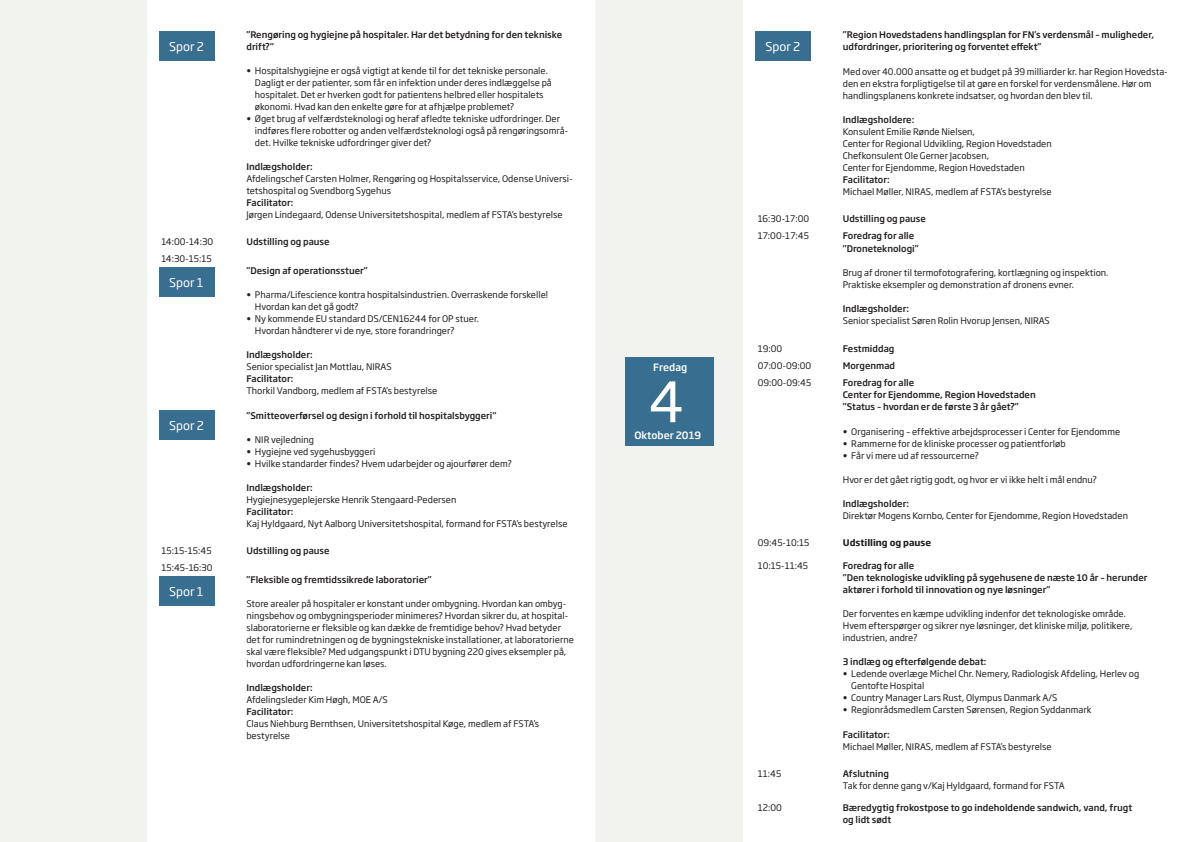
<style>
.page{position:relative;width:1191px;height:842px;background:#fff}
.page>*{position:absolute;margin:0;border:0;box-sizing:border-box;transform-origin:0 0}
.t1{font:55px "Soho Gothic Pro";color:#fff}
.t2{font:12px "Soho Gothic Pro";color:#fff}
.t3{font:500 10px "Soho Gothic Pro";color:#fff}
.Note{font:9px/12px "Soho Gothic Pro";color:#231f20}
.Note-2{font:500 9px/12px "Soho Gothic Pro";color:#231f20}
.Note-3{font:700 9px "Soho Gothic Pro";color:#231f20}
</style>
<div class="page">
<div style="left:595px;top:0;width:147px;height:842px;background:#f2f2ef"></div>
<div style="left:0;top:0;width:147px;height:842px;background:#f2f2ef"></div>
<div style="left:625px;top:357px;width:88px;height:89px;background:#386e8f"></div>
<div style="left:159px;top:31px;width:56px;height:30px;background:#386e8f"></div>
<div style="left:159px;top:267px;width:56px;height:30px;background:#386e8f"></div>
<div style="left:159px;top:410px;width:56px;height:30px;background:#386e8f"></div>
<div style="left:159px;top:576px;width:56px;height:30px;background:#386e8f"></div>
<div style="left:755px;top:31px;width:56px;height:30px;background:#386e8f"></div>
<p class="t2" style="left:169px;top:37px;width:36px">Spor 2</p>
<p class="Note-2" style="left:246px;top:28px;width:317px">”Rengøring og hygiejne på hospitaler. Har det betydning for den tekniske drift?”</p>
<p class="Note" style="left:255px;top:64px;width:298px;text-indent:-9px">• Hospitalshygiejne er også vigtigt at kende til for det tekniske personale.<br>Dagligt er der patienter, som får en infektion under deres indlæggelse på hospitalet. Det er hverken godt for patientens helbred eller hospitalets økonomi. Hvad kan den enkelte gøre for at afhjælpe problemet?</p>
<p class="Note" style="left:255px;top:112px;width:315px;text-indent:-9px">• Øget brug af velfærdsteknologi og heraf afledte tekniske udfordringer. Der indføres flere robotter og anden velfærdsteknologi også på rengøringsområ&shy;det. Hvilke tekniske udfordringer giver det?</p>
<p class="Note-2" style="left:246px;top:160px;width:68px">Indlægsholder:</p>
<p class="Note" style="left:246px;top:172px;width:328px">Afdelingschef Carsten Holmer, Rengøring og Hospitalsservice, Odense Universi&shy;tetshospital og Svendborg Sygehus</p>
<p class="Note-2" style="left:246px;top:196px;width:48px">Facilitator:</p>
<p class="Note" style="left:246px;top:208px;width:318px">Jørgen Lindegaard, Odense Universitetshospital, medlem af FSTA’s bestyrelse</p>
<p class="Note" style="left:161px;top:235px;width:53px">14:00-14:30</p>
<p class="Note-2" style="left:246px;top:235px;width:85px">Udstilling og pause</p>
<p class="Note" style="left:161px;top:252px;width:52px">14:30-15:15</p>
<p class="Note-2" style="left:246px;top:264px;width:123px">”Design af operationsstuer”</p>
<p class="Note" style="left:255px;top:288px;width:295px;text-indent:-9px">• Pharma/Lifescience kontra hospitalsindustrien. Overraskende forskelle!<br>Hvordan kan det gå godt?</p>
<p class="Note" style="left:255px;top:312px;width:226px;text-indent:-9px">• Ny kommende EU standard DS/CEN16244 for OP stuer.<br>Hvordan håndterer vi de nye, store forandringer?</p>
<p class="Note-2" style="left:246px;top:348px;width:68px">Indlægsholder:</p>
<p class="Note" style="left:246px;top:360px;width:147px">Senior specialist Jan Mottlau, NIRAS</p>
<p class="Note-2" style="left:246px;top:372px;width:48px">Facilitator:</p>
<p class="Note" style="left:246px;top:384px;width:192px">Thorkil Vandborg, medlem af FSTA’s bestyrelse</p>
<p class="Note-2" style="left:246px;top:409px;width:251px">”Smitteoverførsel og design i forhold til hospitalsbyggeri“</p>
<p class="Note" style="left:246px;top:433px;width:69px">• NIR vejledning</p>
<p class="Note" style="left:246px;top:445px;width:130px">• Hygiejne ved sygehusbyggeri</p>
<p class="Note" style="left:246px;top:457px;width:267px">• Hvilke standarder findes? Hvem udarbejder og ajourfører dem?</p>
<p class="Note-2" style="left:246px;top:481px;width:68px">Indlægsholder:</p>
<p class="Note" style="left:246px;top:493px;width:211px">Hygiejnesygeplejerske Henrik Stengaard-Pedersen</p>
<p class="Note-2" style="left:246px;top:505px;width:48px">Facilitator:</p>
<p class="Note" style="left:246px;top:517px;width:323px">Kaj Hyldgaard, Nyt Aalborg Universitetshospital, formand for FSTA’s bestyrelse</p>
<p class="Note" style="left:161px;top:544px;width:52px">15:15-15:45</p>
<p class="Note-2" style="left:246px;top:544px;width:85px">Udstilling og pause</p>
<p class="Note" style="left:161px;top:561px;width:53px">15:45-16:30</p>
<p class="Note-2" style="left:246px;top:573px;width:187px">”Fleksible og fremtidssikrede laboratorier”</p>
<p class="Note" style="left:246px;top:597px;width:329px">Store arealer på hospitaler er konstant under ombygning. Hvordan kan ombyg&shy;ningsbehov og ombygningsperioder minimeres? Hvordan sikrer du, at hospital&shy;slaboratorierne er fleksible og kan dække de fremtidige behov? Hvad betyder det for rumindretningen og de bygningstekniske installationer, at laboratorierne skal være fleksible? Med udgangspunkt i DTU bygning 220 gives eksempler på, hvordan udfordringerne kan løses.</p>
<p class="Note-2" style="left:246px;top:681px;width:68px">Indlægsholder:</p>
<p class="Note" style="left:246px;top:693px;width:143px">Afdelingsleder Kim Høgh, MOE A/S</p>
<p class="Note-2" style="left:246px;top:705px;width:48px">Facilitator:</p>
<p class="Note" style="left:246px;top:717px;width:294px">Claus Niehburg Bernthsen, Universitetshospital Køge, medlem af FSTA’s bestyrelse</p>
<p class="t2" style="left:169px;top:273px;width:36px">Spor 1</p>
<p class="t2" style="left:169px;top:416px;width:36px">Spor 2</p>
<p class="t2" style="left:169px;top:582px;width:36px">Spor 1</p>
<p class="t3" style="left:653px;top:359px;width:36px">Fredag</p>
<p class="t1" style="left:648px;top:359px;width:37px">4</p>
<p class="t3" style="left:634px;top:427px;width:68px">Oktober 2019</p>
<p class="t2" style="left:765px;top:37px;width:36px">Spor 2</p>
<p class="Note-2" style="left:842px;top:28px;width:313px">”Region Hovedstadens handlingsplan for FN’s verdensmål – muligheder, udfordringer, prioritering og forventet effekt”</p>
<p class="Note" style="left:842px;top:65px;width:326px">Med over 40.000 ansatte og et budget på 39 milliarder kr. har Region Hovedsta&shy;den en ekstra forpligtigelse til at gøre en forskel for verdensmålene. Hør om handlingsplanens konkrete indsatser, og hvordan den blev til.</p>
<p class="Note-2" style="left:842px;top:113px;width:73px">Indlægsholdere:</p>
<p class="Note" style="left:842px;top:125px;width:211px">Konsulent Emilie Rønde Nielsen,<br>Center for Regional Udvikling, Region Hovedstaden</p>
<p class="Note" style="left:842px;top:149px;width:183px">Chefkonsulent Ole Gerner Jacobsen,<br>Center for Ejendomme, Region Hovedstaden</p>
<p class="Note-2" style="left:842px;top:173px;width:48px">Facilitator:</p>
<p class="Note" style="left:842px;top:185px;width:210px">Michael Møller, NIRAS, medlem af FSTA’s bestyrelse</p>
<p class="Note" style="left:757px;top:212px;width:53px">16:30-17:00</p>
<p class="Note-2" style="left:842px;top:212px;width:85px">Udstilling og pause</p>
<p class="Note" style="left:757px;top:229px;width:53px">17:00-17:45</p>
<p class="Note-2" style="left:842px;top:229px;width:73px">Foredrag for alle</p>
<p class="Note-2" style="left:842px;top:243px;width:77px">”Droneteknologi”</p>
<p class="Note" style="left:842px;top:267px;width:267px">Brug af droner til termofotografering, kortlægning og inspektion.</p>
<p class="Note" style="left:842px;top:279px;width:233px">Praktiske eksempler og demonstration af dronens evner.</p>
<p class="Note-2" style="left:842px;top:303px;width:68px">Indlægsholder:</p>
<p class="Note" style="left:842px;top:315px;width:209px">Senior specialist Søren Rolin Hvorup Jensen, NIRAS</p>
<p class="Note" style="left:757px;top:342px;width:26px">19:00</p>
<p class="Note-2" style="left:842px;top:342px;width:53px">Festmiddag</p>
<p class="Note" style="left:757px;top:359px;width:55px">07:00-09:00</p>
<p class="Note-2" style="left:842px;top:359px;width:54px">Morgenmad</p>
<p class="Note" style="left:757px;top:376px;width:55px">09:00-09:45</p>
<p class="Note-2" style="left:842px;top:376px;width:73px">Foredrag for alle</p>
<p class="Note-2" style="left:842px;top:388px;width:194px">Center for Ejendomme, Region Hovedstaden</p>
<p class="Note-2" style="left:842px;top:400px;width:178px">”Status – hvordan er de første 3 år gået?”</p>
<p class="Note" style="left:842px;top:425px;width:279px">• Organisering – effektive arbejdsprocesser i Center for Ejendomme</p>
<p class="Note" style="left:842px;top:437px;width:224px">• Rammerne for de kliniske processer og patientforløb</p>
<p class="Note" style="left:842px;top:449px;width:138px">• Får vi mere ud af ressourcerne?</p>
<p class="Note" style="left:842px;top:473px;width:256px">Hvor er det gået rigtig godt, og hvor er vi ikke helt i mål endnu?</p>
<p class="Note-2" style="left:842px;top:497px;width:68px">Indlægsholder:</p>
<p class="Note" style="left:842px;top:509px;width:287px">Direktør Mogens Kornbo, Center for Ejendomme, Region Hovedstaden</p>
<p class="Note" style="left:757px;top:536px;width:53px">09:45-10:15</p>
<p class="Note-3" style="left:842px;top:535px;width:90px">Udstilling og pause</p>
<p class="Note" style="left:757px;top:559px;width:52px">10:15-11:45</p>
<p class="Note-2" style="left:842px;top:559px;width:73px">Foredrag for alle</p>
<p class="Note-2" style="left:842px;top:571px;width:306px">”Den teknologiske udvikling på sygehusene de næste 10 år – herunder aktører i forhold til innovation og nye løsninger”</p>
<p class="Note" style="left:842px;top:607px;width:285px">Der forventes en kæmpe udvikling indenfor det teknologiske område.</p>
<p class="Note" style="left:842px;top:619px;width:291px">Hvem efterspørger og sikrer nye løsninger, det kliniske miljø, politikere,</p>
<p class="Note" style="left:842px;top:631px;width:76px">industrien, andre?</p>
<p class="Note-2" style="left:842px;top:655px;width:145px">3 indlæg og efterfølgende debat:</p>
<p class="Note" style="left:851px;top:667px;width:289px;text-indent:-9px">• Ledende overlæge Michel Chr. Nemery, Radiologisk Afdeling, Herlev og<br>Gentofte Hospital</p>
<p class="Note" style="left:842px;top:691px;width:216px">• Country Manager Lars Rust, Olympus Danmark A/S</p>
<p class="Note" style="left:842px;top:703px;width:250px">• Regionrådsmedlem Carsten Sørensen, Region Syddanmark</p>
<p class="Note-2" style="left:842px;top:728px;width:48px">Facilitator:</p>
<p class="Note" style="left:842px;top:740px;width:210px">Michael Møller, NIRAS, medlem af FSTA’s bestyrelse</p>
<p class="Note" style="left:757px;top:767px;width:25px">11:45</p>
<p class="Note-2" style="left:842px;top:767px;width:48px">Afslutning</p>
<p class="Note" style="left:842px;top:779px;width:223px">Tak for denne gang v/Kaj Hyldgaard, formand for FSTA</p>
<p class="Note" style="left:757px;top:801px;width:26px">12:00</p>
<p class="Note-2" style="left:842px;top:801px;width:291px">Bæredygtig frokostpose to go indeholdende sandwich, vand, frugt</p>
<p class="Note-2" style="left:842px;top:813px;width:50px">og lidt sødt</p>
</div>
